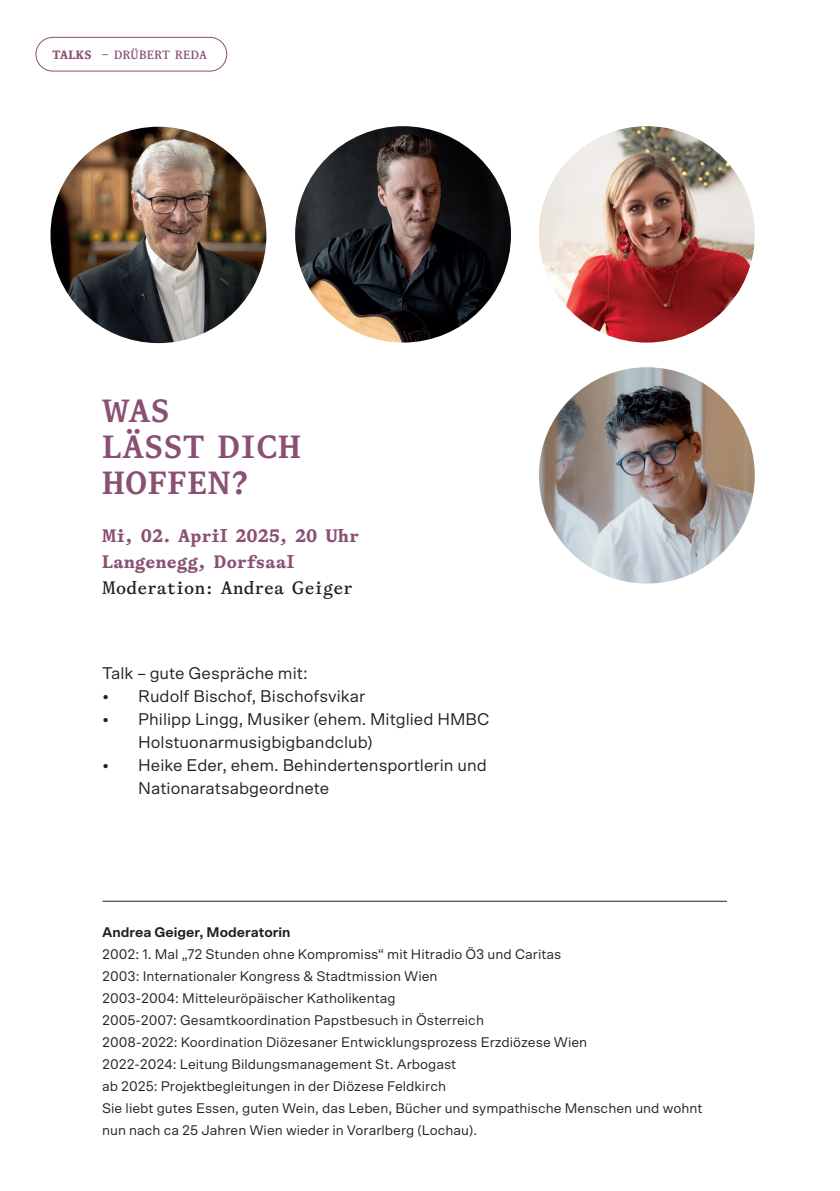
<style>
.page{position:relative;width:840px;height:1191px;background:#fff}
.page>*{position:absolute;margin:0;border:0;box-sizing:border-box;transform-origin:0 0}
.t1{font:32px/36px "ABC Gaisyr Semi Mono Unlicensed Trial Medium";letter-spacing:.015em;color:#8a5073}
.t2{font:18px "ABC Gaisyr Semi Mono Unlicensed Trial Bold";letter-spacing:.02em;color:#8a5073}
.t3{font:18px "ABC Gaisyr Semi Mono Unlicensed Trial Regular";letter-spacing:.02em;color:#231f20}
.t4{font:17px/23px "Scto Grotesk A";color:#231f20}
.t5{font:14px/22px "Scto Grotesk A";color:#231f20}
.t6{font:700 14px "Scto Grotesk A";color:#231f20}
.t7{font:12px "ABC Gaisyr Semi Mono Unlicensed Trial Regular";letter-spacing:.02em;color:#8a5073}
.s1{font-family:"ABC Gaisyr Semi Mono Unlicensed Trial Bold"}
</style>
<div class="page">
<img style="left:538px;top:126px;width:216px;height:216px;border-radius:108px">
<img style="left:538px;top:367px;width:216px;height:216px;border-radius:108px">
<img style="left:50px;top:127px;width:216px;height:216px;border-radius:108px">
<img style="left:295px;top:126px;width:215px;height:216px;border-radius:108px">
<div style="left:36px;top:37px;width:191px;height:34px;border:1px solid #8a5073;border-radius:17px"></div>
<hr style="left:103px;top:900px;width:623px;height:1px;background:#231f20">
<p class="t7" style="left:52px;top:48px;width:156px"><span class="s1">TALKS</span> – DRÜBERT REDA</p>
<p class="t1" style="left:102px;top:393px;width:69px">WAS</p>
<p class="t1" style="left:102px;top:429px;width:200px">LÄSST DICH<br>HOFFEN?</p>
<p class="t2" style="left:102px;top:524px;width:258px">Mi, 02. April 2025, 20 Uhr</p>
<p class="t2" style="left:102px;top:550px;width:194px">Langenegg, Dorfsaal</p>
<p class="t3" style="left:102px;top:577px;width:252px">Moderation: Andrea Geiger</p>
<p class="t4" style="left:102px;top:661px;width:207px">Talk – gute Gespräche mit:</p>
<p class="t4" style="left:102px;top:684px;width:264px">• Rudolf Bischof, Bischofsvikar</p>
<p class="t4" style="left:138px;top:707px;width:352px;text-indent:-36px">• Philipp Lingg, Musiker (ehem. Mitglied HMBC<br>Holstuonarmusigbigbandclub)</p>
<p class="t4" style="left:138px;top:753px;width:350px;text-indent:-36px">• Heike Eder, ehem. Behindertensportlerin und<br>Nationaratsabgeordnete</p>
<p class="t6" style="left:102px;top:924px;width:190px">Andrea Geiger, Moderatorin</p>
<p class="t5" style="left:102px;top:943px;width:460px">2002: 1. Mal „72 Stunden ohne Kompromiss“ mit Hitradio Ö3 und Caritas</p>
<p class="t5" style="left:102px;top:965px;width:337px">2003: Internationaler Kongress &amp; Stadtmission Wien</p>
<p class="t5" style="left:102px;top:987px;width:295px">2003-2004: Mitteleuröpäischer Katholikentag</p>
<p class="t5" style="left:102px;top:1009px;width:383px">2005-2007: Gesamtkoordination Papstbesuch in Österreich</p>
<p class="t5" style="left:102px;top:1031px;width:486px">2008-2022: Koordination Diözesaner Entwicklungsprozess Erzdiözese Wien</p>
<p class="t5" style="left:102px;top:1053px;width:355px">2022-2024: Leitung Bildungsmanagement St. Arbogast</p>
<p class="t5" style="left:102px;top:1075px;width:345px">ab 2025: Projektbegleitungen in der Diözese Feldkirch</p>
<p class="t5" style="left:102px;top:1097px;width:601px">Sie liebt gutes Essen, guten Wein, das Leben, Bücher und sympathische Menschen und wohnt nun nach ca 25 Jahren Wien wieder in Vorarlberg (Lochau).</p>
</div>
